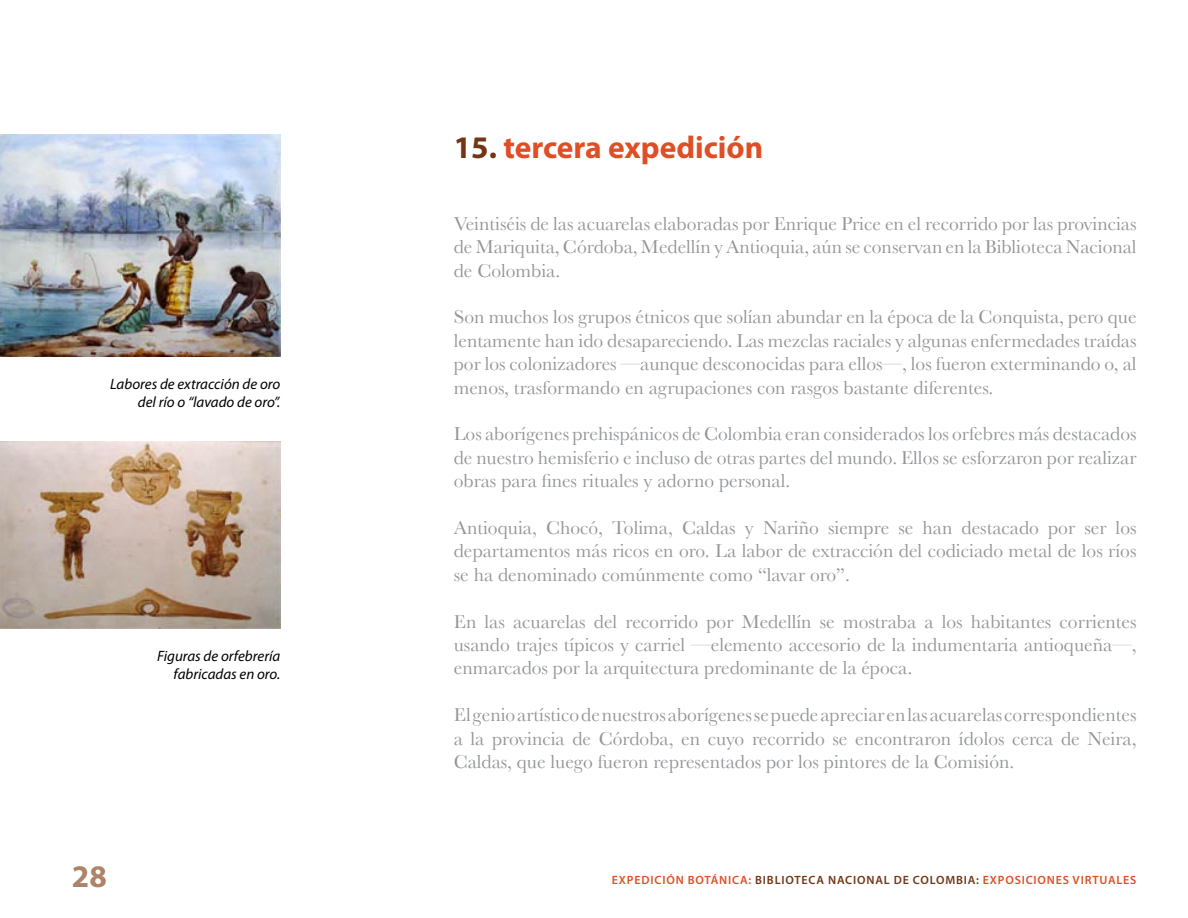
<style>
.page{position:relative;width:1188px;height:918px;background:#fff}
.page>*{position:absolute;margin:0;border:0;box-sizing:border-box;transform-origin:0 0}
.t1{font:700 31.5px "Myriad Pro";color:#de4f26}
.t2{font:700 31.5px "Myriad Pro";color:#ab846a}
.t3{font:19.5px/23.4px "Baskerville";color:#939598;text-align:justify}
.t4{font:italic 15px/18px "Myriad Pro";color:#000;text-align:right}
.t5{font:600 12px "Myriad Pro";letter-spacing:.07em;color:#de4f26}
.s1{color:#703616}
</style>
<div class="page">
<img style="left:0;top:442px;width:280px;height:186px">
<img style="left:0;top:134px;width:280px;height:222px">
<p class="t4" style="left:110px;top:374px;width:172px">Labores de extracción de oro del río o “lavado de oro”.</p>
<p class="t4" style="left:157px;top:647px;width:125px">Figuras de orfebrería fabricadas en oro.</p>
<h1 class="t2" style="left:72px;top:856px;width:36px">28</h1>
<h1 class="t1" style="left:454px;top:126px;width:311px"><span class="s1">15.</span> tercera expedición</h1>
<p class="t3" style="left:454px;top:212px;width:684px">Veintiséis de las acuarelas elaboradas por Enrique Price en el recorrido por las provincias de Mariquita, Córdoba, Medellín y Antioquia, aún se conservan en la Biblioteca Nacional de Colombia.</p>
<p class="t3" style="left:454px;top:305px;width:684px">Son muchos los grupos étnicos que solían abundar en la época de la Conquista, pero que lentamente han ido desapareciendo. Las mezclas raciales y algunas enfermedades traídas por los colonizadores —aunque desconocidas para ellos—, los fueron exterminando o, al menos, trasformando en agrupaciones con rasgos bastante diferentes.</p>
<p class="t3" style="left:454px;top:422px;width:684px">Los aborígenes prehispánicos de Colombia eran considerados los orfebres más destacados de nuestro hemisferio e incluso de otras partes del mundo. Ellos se esforzaron por realizar obras para fines rituales y adorno personal.</p>
<p class="t3" style="left:454px;top:516px;width:684px">Antioquia, Chocó, Tolima, Caldas y Nariño siempre se han destacado por ser los departamentos más ricos en oro. La labor de extracción del codiciado metal de los ríos se ha denominado comúnmente como “lavar oro”.</p>
<p class="t3" style="left:454px;top:609px;width:684px">En las acuarelas del recorrido por Medellín se mostraba a los habitantes corrientes usando trajes típicos y carriel —elemento accesorio de la indumentaria antioqueña—, enmarcados por la arquitectura predominante de la época.</p>
<p class="t3" style="left:454px;top:703px;width:684px">El genio artístico de nuestros aborígenes se puede apreciar en las acuarelas correspondientes a la provincia de Córdoba, en cuyo recorrido se encontraron ídolos cerca de Neira, Caldas, que luego fueron representados por los pintores de la Comisión.</p>
<p class="t5" style="left:612px;top:872px;width:526px">EXPEDICIÓN BOTÁNICA: <span class="s1">BIBLIOTECA NACIONAL DE COLOMBIA:</span> EXPOSICIONES VIRTUALES</p>
</div>
